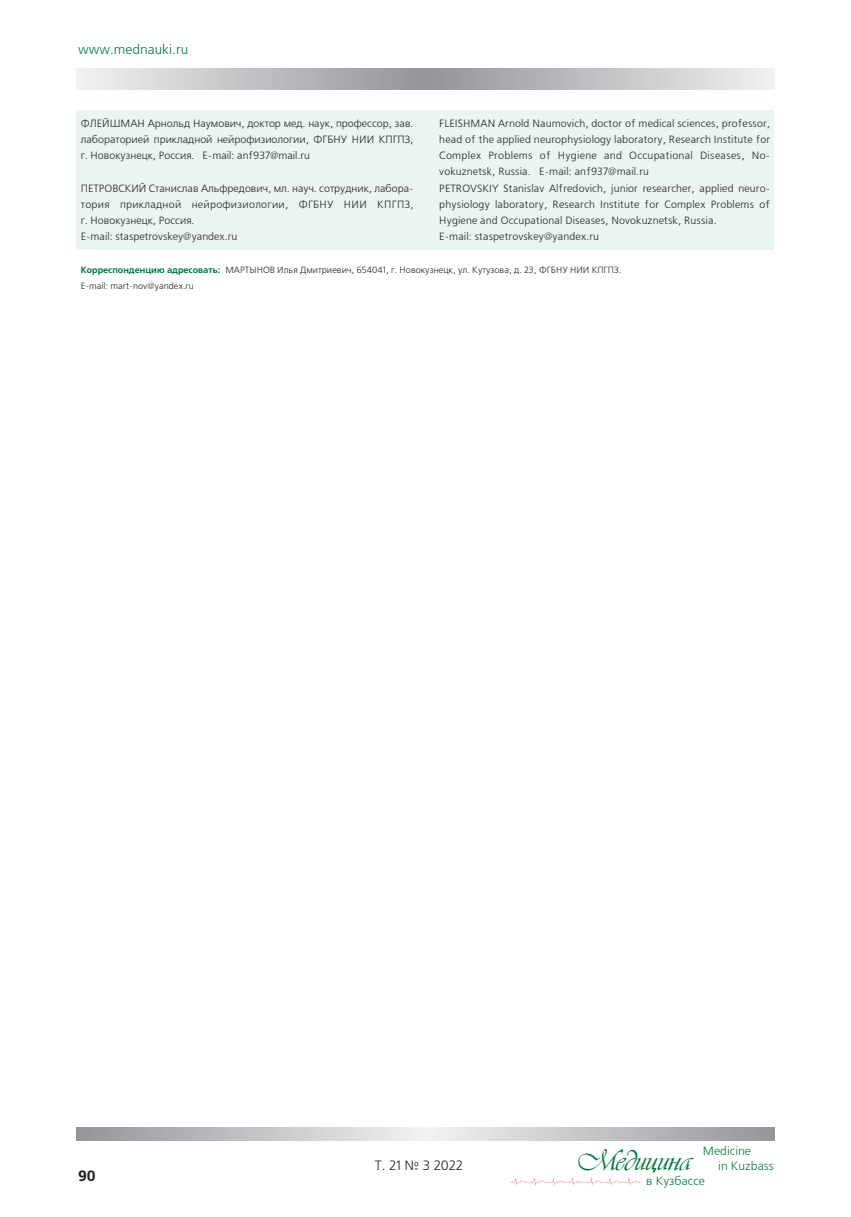
<style>
.page{position:relative;width:851px;height:1217px;background:#fff}
.page>*{position:absolute;margin:0;border:0;box-sizing:border-box;transform-origin:0 0}
.t1{font:30px "Vivaldi DCL";color:#00783a}
.t2{font:700 15px "Free Set C";color:#231f20}
.t3{font:13.5px "Free Set C";color:#00783a}
.t4{font:13.5px "Free Set C";color:#231f20}
.t5{font:12px/15px "Free Set C";color:#00783a}
.t6{font:10.5px/16.2px "Free Set C";letter-spacing:.01em;color:#231f20}
.t7{font:9px/16.2px "Free Set C";color:#231f20}
.s1{font-weight:700;color:#00783a}
</style>
<div class="page">
<svg style="left:77px;top:68px;width:697px;height:21px;background:#c1c2c5"></svg>
<svg style="left:77px;top:1127px;width:697px;height:13px;background:#c2c3c5"></svg>
<img style="left:509px;top:1177px;width:132px;height:9px">
<div style="left:77px;top:111px;width:349px;height:139px;background:#ebf4ef"></div>
<div style="left:426px;top:111px;width:348px;height:139px;background:#ebf4ef"></div>
<p class="t3" style="left:78px;top:42px;width:112px">www.mednauki.ru</p>
<p class="t6" style="left:81px;top:116px;width:334px;text-align:justify">ФЛЕЙШМАН Арнольд Наумович, доктор мед. наук, профессор, зав. лабораторией прикладной нейрофизиологии, ФГБНУ НИИ КПГПЗ, г. Новокузнецк, Россия. E-mail: anf937@mail.ru</p>
<p class="t6" style="left:81px;top:180px;width:334px">ПЕТРОВСКИЙ Станислав Альфредович, мл. науч. сотрудник, лабора&shy;тория прикладной нейрофизиологии, ФГБНУ НИИ КПГПЗ, г. Новокузнецк, Россия.<br>E-mail: staspetrovskey@yandex.ru</p>
<p class="t6" style="left:439px;top:116px;width:332px">FLEISHMAN Arnold Naumovich, doctor of medical sciences, professor, head of the applied neurophysiology laboratory, Research Institute for Complex Problems of Hygiene and Occupational Diseases, No&shy;vokuznetsk, Russia. E-mail: anf937@mail.ru<br>PETROVSKIY Stanislav Alfredovich, junior researcher, applied neuro&shy;physiology laboratory, Research Institute for Complex Problems of Hygiene and Occupational Diseases, Novokuznetsk, Russia.<br>E-mail: staspetrovskey@yandex.ru</p>
<p class="t7" style="left:81px;top:262px;width:542px"><span class="s1">Корреспонденцию адресовать:</span> МАРТЫНОВ Илья Дмитриевич, 654041, г. Новокузнецк, ул. Кутузова, д. 23, ФГБНУ НИИ КПГПЗ.<br>E-mail: mart-nov@yandex.ru</p>
<h2 class="t2" style="left:78px;top:1166px;width:19px">90</h2>
<p class="t4" style="left:375px;top:1157px;width:89px">T. 21 № 3 2022</p>
<p class="t5" style="left:718px;top:1143px;width:57px;text-indent:-15px">Medicine<br>in Kuzbass</p>
<h1 class="t1" style="left:578px;top:1143px;width:114px">Медицина</h1>
<p class="t5" style="left:646px;top:1173px;width:60px">в Кузбассе</p>
</div>
